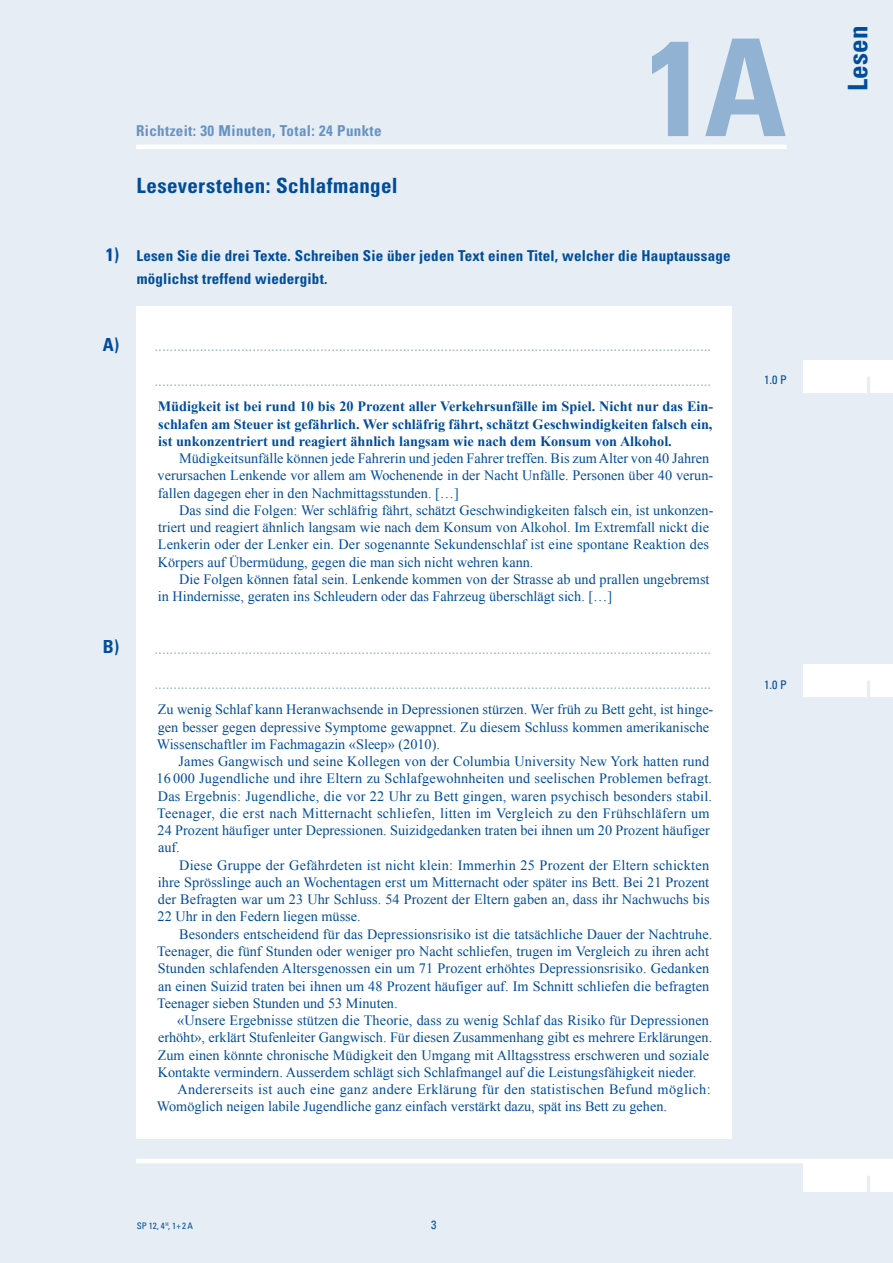
<style>
.page{position:relative;width:893px;height:1263px;background:#e6edf5}
.page>*{position:absolute;margin:0;border:0;box-sizing:border-box;transform-origin:0 0}
.t1{font:700 condensed 135px "Univers LT Std";color:#91b2d3}
.t2{font:700 condensed 27px "Univers LT Std";letter-spacing:.015em;color:#004c99}
.t3{font:700 condensed 22.5px "Univers LT Std";color:#e6edf5}
.t4{font:700 condensed 21px "Univers LT Std";letter-spacing:.015em;color:#004c99}
.t5{font:700 condensed 18px "Univers LT Std";color:#004c99}
.t6{font:700 condensed 15px/22.5px "Univers LT Std";letter-spacing:.015em;color:#004c99}
.t7{font:700 condensed 15px "Univers LT Std";letter-spacing:.025em;color:#6693c2}
.t8{font:14.25px/17.2px "Times New Roman";color:#004c99}
.t9{font:condensed 14.25px "Univers LT Std";color:#91b2d3}
.t10{font:700 14.25px/17.2px "Times New Roman";color:#004c99;text-align:justify}
.t11{font:14.25px/17.2px "Times New Roman";letter-spacing:.025em;color:#004c99}
.t12{font:condensed 12px "Univers LT Std";color:#004c99}
.t13{font:condensed 9px "Univers LT Std";color:#004c99}
</style>
<div class="page">
<hr style="left:136px;top:145px;width:651px;height:4px;background:#fff">
<hr style="left:136px;top:1159px;width:757px;height:4px;background:#fff">
<div style="left:804px;top:1159px;width:89px;height:33px;background:#fff"></div>
<div style="left:804px;top:360px;width:89px;height:33px;background:#fff"></div>
<div style="left:804px;top:664px;width:89px;height:33px;background:#fff"></div>
<div style="left:136px;top:306px;width:595px;height:832px;background:#fff"></div>
<p class="t7" style="left:136px;top:122px;width:247px">Richtzeit: 30 Minuten, Total: 24 Punkte</p>
<h3 class="t4" style="left:136px;top:173px;width:263px">Leseverstehen: Schlafmangel</h3>
<h1 class="t1" style="left:645px;top:5px;width:143px">1A</h1>
<p class="t5" style="left:106px;top:244px;width:15px">1)</p>
<p class="t6" style="left:136px;top:244px;width:596px">Lesen Sie die drei Texte. Schreiben Sie über jeden Text einen Titel, welcher die Hauptaussage möglichst treffend wiedergibt.</p>
<p class="t5" style="left:103px;top:334px;width:18px">A)</p>
<p class="t5" style="left:103px;top:635px;width:18px">B)</p>
<p class="t9" style="left:155px;top:337px;width:558px">....................................................................................................................................................</p>
<p class="t9" style="left:155px;top:371px;width:558px">....................................................................................................................................................</p>
<p class="t10" style="left:158px;top:397px;width:557px">Müdigkeit ist bei rund 10 bis 20 Prozent aller Verkehrsunfälle im Spiel. Nicht nur das Ein&shy;schlafen am Steuer ist gefährlich. Wer schläfrig fährt, schätzt Geschwindigkeiten falsch ein, ist unkonzentriert und reagiert ähnlich langsam wie nach dem Konsum von Alkohol.</p>
<p class="t8" style="left:158px;top:449px;width:557px;text-indent:22px">Müdigkeitsunfälle können jede Fahrerin und jeden Fahrer treffen. Bis zum Alter von 40 Jahren verursachen Lenkende vor allem am Wochenende in der Nacht Unfälle. Personen über 40 verun&shy;fallen dagegen eher in den Nachmittagsstunden. […]</p>
<p class="t8" style="left:158px;top:501px;width:557px;text-indent:21px">Das sind die Folgen: Wer schläfrig fährt, schätzt Geschwindigkeiten falsch ein, ist unkonzen&shy;triert und reagiert ähnlich langsam wie nach dem Konsum von Alkohol. Im Extremfall nickt die Lenkerin oder der Lenker ein. Der sogenannte Sekundenschlaf ist eine spontane Reaktion des Körpers auf Übermüdung, gegen die man sich nicht wehren kann.</p>
<p class="t8" style="left:158px;top:570px;width:553px;text-indent:21px">Die Folgen können fatal sein. Lenkende kommen von der Strasse ab und prallen ungebremst in Hindernisse, geraten ins Schleudern oder das Fahrzeug überschlägt sich. […]</p>
<p class="t9" style="left:155px;top:640px;width:558px">....................................................................................................................................................</p>
<p class="t9" style="left:155px;top:674px;width:558px">....................................................................................................................................................</p>
<p class="t8" style="left:157px;top:701px;width:558px">Zu wenig Schlaf kann Heranwachsende in Depressionen stürzen. Wer früh zu Bett geht, ist hinge&shy;gen besser gegen depressive Symptome gewappnet. Zu diesem Schluss kommen amerikanische<br>Wissenschaftler im Fachmagazin «Sleep» (2010).</p>
<p class="t8" style="left:156px;top:752px;width:557px;text-indent:22px">James Gangwisch und seine Kollegen von der Columbia University New York hatten rund 16 000 Jugendliche und ihre Eltern zu Schlafgewohnheiten und seelischen Problemen befragt.<br>Das Ergebnis: Jugendliche, die vor 22 Uhr zu Bett gingen, waren psychisch besonders stabil.<br>Teenager, die erst nach Mitternacht schliefen, litten im Vergleich zu den Frühschläfern um 24 Prozent häufiger unter Depressionen. Suizidgedanken traten bei ihnen um 20 Prozent häufiger auf.</p>
<p class="t8" style="left:158px;top:856px;width:554px;text-align:justify;text-indent:22px">Diese Gruppe der Gefährdeten ist nicht klein: Immerhin 25 Prozent der Eltern schickten ihre Sprösslinge auch an Wochentagen erst um Mitternacht oder später ins Bett. Bei 21 Prozent der Befragten war um 23 Uhr Schluss. 54 Prozent der Eltern gaben an, dass ihr Nachwuchs bis 22 Uhr in den Federn liegen müsse.</p>
<p class="t8" style="left:157px;top:925px;width:557px;text-indent:22px">Besonders entscheidend für das Depressionsrisiko ist die tatsächliche Dauer der Nachtruhe.<br>Teenager, die fünf Stunden oder weniger pro Nacht schliefen, trugen im Vergleich zu ihren acht Stunden schlafenden Altersgenossen ein um 71 Prozent erhöhtes Depressionsrisiko. Gedanken an einen Suizid traten bei ihnen um 48 Prozent häufiger auf. Im Schnitt schliefen die befragten Teenager sieben Stunden und 53 Minuten.</p>
<p class="t8" style="left:158px;top:1011px;width:556px;text-indent:20px">«Unsere Ergebnisse stützen die Theorie, dass zu wenig Schlaf das Risiko für Depressionen erhöht», erklärt Stufenleiter Gangwisch. Für diesen Zusammenhang gibt es mehrere Erklärungen.<br>Zum einen könnte chronische Müdigkeit den Umgang mit Alltagsstress erschweren und soziale Kontakte vermindern. Ausserdem schlägt sich Schlafmangel auf die Leistungsfähigkeit nieder.</p>
<p class="t11" style="left:157px;top:1080px;width:555px;text-indent:21px">Andererseits ist auch eine ganz andere Erklärung für den statistischen Befund möglich:<br>Womöglich neigen labile Jugendliche ganz einfach verstärkt dazu, spät ins Bett zu gehen.</p>
<p class="t12" style="left:764px;top:372px;width:24px">1.0 P</p>
<p class="t12" style="left:764px;top:677px;width:24px">1.0 P</p>
<p class="t13" style="left:137px;top:1220px;width:57px">SP 12, 4<sup>H</sup>, 1+2A</p>
<p class="t12" style="left:431px;top:1217px;width:7px">3</p>
<h2 class="t2" style="left:841px;top:91px;width:67px;rotate:-90deg">Lesen</h2>
<h3 class="t3" style="left:865px;top:371px;width:8px">l</h3>
<h3 class="t3" style="left:865px;top:675px;width:8px">l</h3>
<h3 class="t3" style="left:865px;top:1170px;width:8px">l</h3>
</div>
